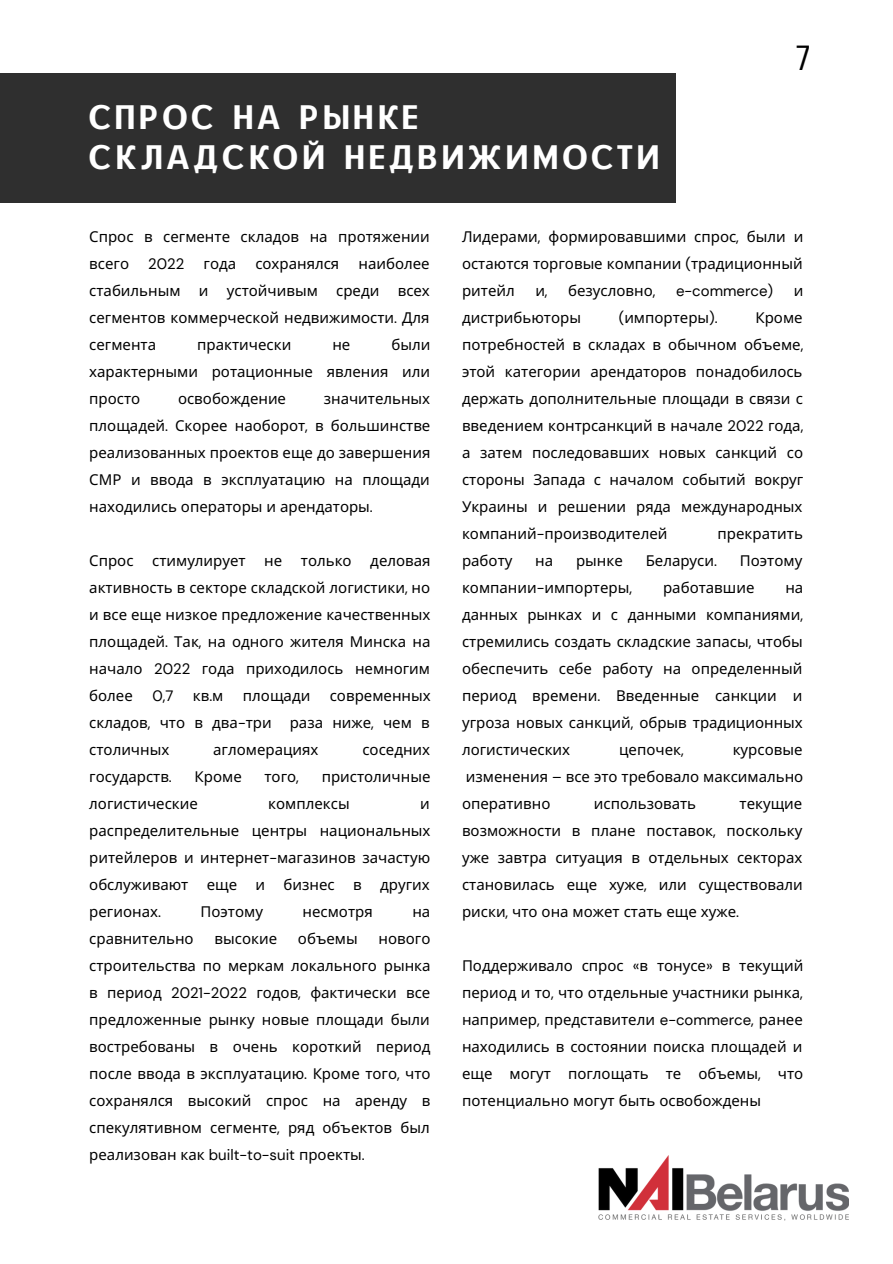
<style>
.page{position:relative;width:893px;height:1264px;background:#fff}
.page>*{position:absolute;margin:0;border:0;box-sizing:border-box;transform-origin:0 0}
.t1{font:37.5px "Unica One";color:#000}
.t2{font:33px/40.5px "CAT Neuzeit";letter-spacing:.12em;color:#fff}
.t3{font:15px/27px "Noto Sans";color:#000;text-align:justify}
.t4{font:15px "DM Sans";color:#000}
.s1{font-family:"DM Sans"}
</style>
<div class="page">
<img style="left:598px;top:1155px;width:250px;height:66px">
<div style="left:0;top:73px;width:676px;height:129px;background:#2f2f2f"></div>
<h2 class="t2" style="left:89px;top:96px;width:571px">СПРОС НА РЫНКЕ<br>СКЛАДСКОЙ НЕДВИЖИМОСТИ</h2>
<h1 class="t1" style="left:793px;top:35px;width:21px">7</h1>
<p class="t3" style="left:89px;top:223px;width:342px">Спрос в сегменте складов на протяжении всего</p>
<p class="t3" style="left:89px;top:250px;width:342px;text-indent:269px">наиболее стабильным и устойчивым среди всех сегментов коммерческой недвижимости<span class="s1">.</span> Для сегмента</p>
<p class="t4" style="left:148px;top:254px;width:38px">2022</p>
<p class="t3" style="left:203px;top:250px;width:34px">года</p>
<p class="t3" style="left:255px;top:250px;width:85px">сохранялся</p>
<p class="t3" style="left:89px;top:331px;width:342px;text-indent:302px">были характерными ротационные явления или просто</p>
<p class="t3" style="left:197px;top:331px;width:96px">практически</p>
<p class="t3" style="left:332px;top:331px;width:19px">не</p>
<p class="t3" style="left:178px;top:385px;width:110px">освобождение</p>
<p class="t3" style="left:89px;top:385px;width:342px;text-indent:234px">значительных площадей<span class="s1">.</span> Скорее наоборот<span class="s1">,</span> в большинстве реализованных проектов еще до завершения СМР и ввода в эксплуатацию на площади находились операторы и арендаторы<span class="s1">.</span></p>
<p class="t3" style="left:89px;top:547px;width:343px">Спрос стимулирует не только деловая активность в секторе складской логистики<span class="s1">,</span> но и все еще низкое предложение качественных площадей<span class="s1">.</span> Так<span class="s1">,</span> на одного жителя Минска на начало <span class="s1">2022</span> года приходилось немногим более</p>
<p class="t4" style="left:152px;top:686px;width:23px">0,7</p>
<p class="t3" style="left:193px;top:681px;width:32px">кв<span class="s1">.</span>м</p>
<p class="t3" style="left:243px;top:681px;width:69px">площади</p>
<p class="t3" style="left:89px;top:681px;width:343px;text-indent:240px">современных складов<span class="s1">,</span> что в два<span class="s1">-</span>три раза ниже<span class="s1">,</span> чем в столичных</p>
<p class="t3" style="left:213px;top:735px;width:107px">агломерациях</p>
<p class="t3" style="left:362px;top:735px;width:69px">соседних</p>
<p class="t3" style="left:89px;top:762px;width:84px">государств<span class="s1">.</span></p>
<p class="t3" style="left:194px;top:762px;width:49px">Кроме</p>
<p class="t3" style="left:264px;top:762px;width:36px">того<span class="s1">,</span></p>
<p class="t3" style="left:321px;top:762px;width:110px">пристоличные</p>
<p class="t3" style="left:89px;top:789px;width:110px">логистические</p>
<p class="t3" style="left:268px;top:789px;width:83px">комплексы</p>
<p class="t3" style="left:89px;top:789px;width:343px;text-indent:331px">и распределительные центры национальных ритейлеров и интернет<span class="s1">-</span>магазинов зачастую обслуживают еще и бизнес в других регионах<span class="s1">.</span></p>
<p class="t3" style="left:200px;top:897px;width:64px">Поэтому</p>
<p class="t3" style="left:302px;top:897px;width:72px">несмотря</p>
<p class="t3" style="left:412px;top:897px;width:19px">на</p>
<p class="t3" style="left:89px;top:924px;width:106px">сравнительно</p>
<p class="t3" style="left:214px;top:924px;width:64px">высокие</p>
<p class="t3" style="left:298px;top:924px;width:61px">объемы</p>
<p class="t3" style="left:89px;top:924px;width:343px;text-indent:289px">нового строительства по меркам локального рынка в период <span class="s1">2021-2022</span> годов<span class="s1">,</span> фактически все предложенные рынку новые площади были востребованы в очень короткий период после ввода в эксплуатацию<span class="s1">.</span> Кроме того<span class="s1">,</span> что сохранялся высокий спрос на аренду в спекулятивном сегменте<span class="s1">,</span> ряд объектов был реализован как <span class="s1">built-to-suit</span> проекты<span class="s1">.</span></p>
<p class="t3" style="left:462px;top:223px;width:343px">Лидерами<span class="s1">,</span> формировавшими спрос<span class="s1">,</span> были и остаются торговые компании <span class="s1">(</span>традиционный ритейл</p>
<p class="t3" style="left:535px;top:277px;width:14px">и<span class="s1">,</span></p>
<p class="t3" style="left:568px;top:277px;width:89px">безусловно<span class="s1">,</span></p>
<p class="t4" style="left:676px;top:281px;width:99px">e-commerce)</p>
<p class="t3" style="left:793px;top:277px;width:11px">и</p>
<p class="t3" style="left:462px;top:304px;width:120px">дистрибьюторы</p>
<p class="t3" style="left:618px;top:304px;width:100px"><span class="s1">(</span>импортеры<span class="s1">).</span></p>
<p class="t3" style="left:462px;top:304px;width:343px;text-indent:293px">Кроме потребностей в складах в обычном объеме<span class="s1">, </span>этой категории арендаторов понадобилось держать дополнительные площади в связи с введением контрсанкций в начале <span class="s1">2022</span> года<span class="s1">, </span>а затем последовавших новых санкций со стороны Запада с началом событий вокруг Украины и решении ряда международных компаний<span class="s1">-</span>производителей</p>
<p class="t3" style="left:717px;top:520px;width:87px">прекратить</p>
<p class="t3" style="left:462px;top:547px;width:52px">работу</p>
<p class="t3" style="left:535px;top:547px;width:19px">на</p>
<p class="t3" style="left:576px;top:547px;width:48px">рынке</p>
<p class="t3" style="left:645px;top:547px;width:73px">Беларуси<span class="s1">.</span></p>
<p class="t3" style="left:739px;top:547px;width:64px">Поэтому</p>
<p class="t3" style="left:462px;top:573px;width:171px">компании<span class="s1">-</span>импортеры<span class="s1">,</span></p>
<p class="t3" style="left:663px;top:573px;width:93px">работавшие</p>
<p class="t3" style="left:462px;top:573px;width:343px;text-indent:323px">на данных рынках и с данными компаниями<span class="s1">, </span>стремились создать складские запасы<span class="s1">,</span> чтобы обеспечить себе работу на определенный период времени<span class="s1">.</span> Введенные санкции и угроза новых санкций<span class="s1">,</span> обрыв традиционных логистических</p>
<p class="t3" style="left:462px;top:735px;width:343px;text-indent:271px">курсовые изменения <span class="s1">–</span> все это требовало максимально оперативно</p>
<p class="t3" style="left:619px;top:735px;width:66px">цепочек<span class="s1">,</span></p>
<p class="t3" style="left:462px;top:789px;width:342px;text-indent:277px">текущие возможности в плане поставок<span class="s1">,</span> поскольку уже завтра ситуация в отдельных секторах становилась еще хуже<span class="s1">,</span> или существовали риски<span class="s1">,</span> что она может стать еще хуже<span class="s1">.</span></p>
<p class="t3" style="left:462px;top:951px;width:343px">Поддерживало спрос <span class="s1">«</span>в тонусе<span class="s1">»</span> в текущий период и то<span class="s1">,</span> что отдельные участники рынка<span class="s1">, </span>например<span class="s1">,</span> представители <span class="s1">e-commerce,</span> ранее находились в состоянии поиска площадей и еще могут поглощать те объемы<span class="s1">,</span> что потенциально могут быть освобождены</p>
<p class="t3" style="left:594px;top:789px;width:104px">использовать</p>
</div>
